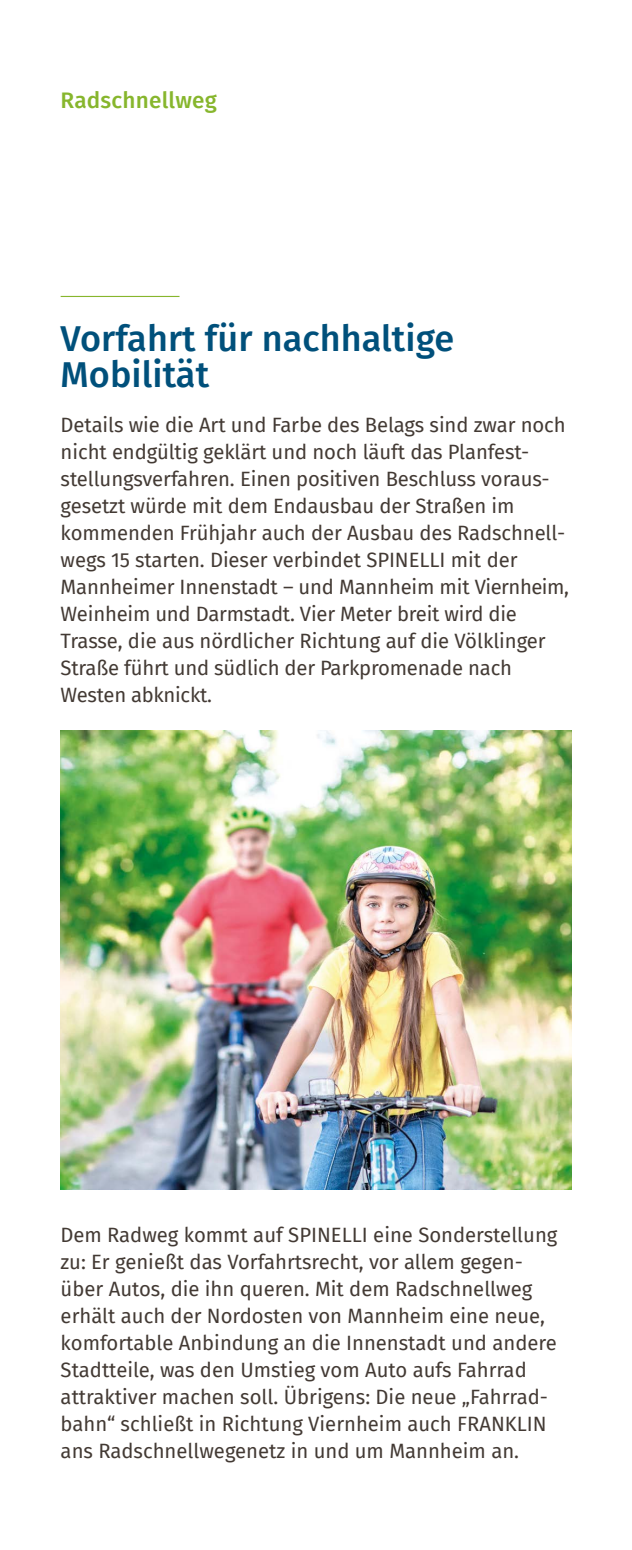
<style>
.page{position:relative;width:632px;height:1550px;background:#fff}
.page>*{position:absolute;margin:0;border:0;box-sizing:border-box;transform-origin:0 0}
.t1{font:500 36px/36px "Fira Sans";color:#00507b}
.t2{font:500 22.5px "Fira Sans";letter-spacing:.01em;color:#87b62d}
.t3{font:20.25px/27px "Fira Sans";letter-spacing:-.005em;color:#433a34}
</style>
<div class="page">
<hr style="left:61px;top:296px;width:118px;height:1px;background:#87b62d">
<img style="left:61px;top:731px;width:510px;height:459px">
<p class="t2" style="left:61px;top:82px;width:158px">Radschnellweg</p>
<h1 class="t1" style="left:61px;top:319px;width:395px">Vorfahrt für nachhaltige<br>Mobilität</h1>
<p class="t3" style="left:61px;top:411px;width:509px">Details wie die Art und Farbe des Belags sind zwar noch nicht endgültig geklärt und noch läuft das Planfest&shy;stellungsverfahren. Einen positiven Beschluss voraus&shy;gesetzt würde mit dem Endausbau der Straßen im kommenden Frühjahr auch der Ausbau des Radschnell&shy;wegs 15 starten. Dieser verbindet SPINELLI mit der Mannheimer Innenstadt – und Mannheim mit Viernheim, Weinheim und Darmstadt. Vier Meter breit wird die Trasse, die aus nördlicher Richtung auf die Völklinger Straße führt und südlich der Parkpromenade nach Westen abknickt.</p>
<p class="t3" style="left:61px;top:1221px;width:498px">Dem Radweg kommt auf SPINELLI eine Sonderstellung zu: Er genießt das Vorfahrtsrecht, vor allem gegen&shy;über Autos, die ihn queren. Mit dem Radschnellweg erhält auch der Nordosten von Mannheim eine neue, komfortable Anbindung an die Innenstadt und andere Stadtteile, was den Umstieg vom Auto aufs Fahrrad attraktiver machen soll. Übrigens: Die neue „Fahrrad&shy;bahn“ schließt in Richtung Viernheim auch FRANKLIN ans Radschnellwegenetz in und um Mannheim an.</p>
</div>
